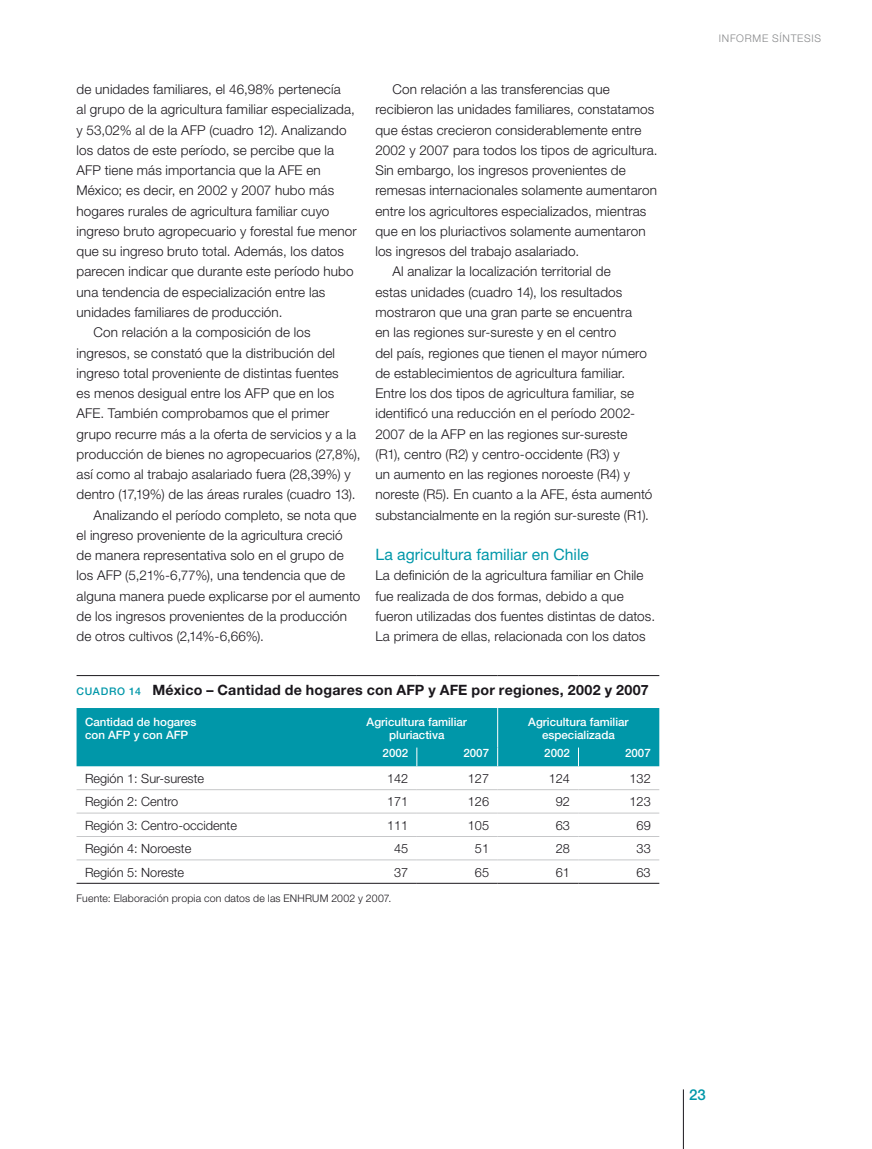
<style>
.page{position:relative;width:872px;height:1149px;background:#fff}
.page>*{position:absolute;margin:0;border:0;box-sizing:border-box;transform-origin:0 0}
.t1{font:15.75px "Helvetica Neue";color:#0097a9}
.t2{font:500 15px "Helvetica Neue";color:#0097a9}
.t3{font:700 14.25px "Helvetica Neue";letter-spacing:.015em;color:#1a171c}
.t4{font:300 13.5px/20.2px "Helvetica Neue";letter-spacing:.01em;color:#1a171c}
.t5{font:300 12.75px "Helvetica Neue";color:#1a171c}
.t6{font:500 11.55px/13.5px "Helvetica Neue";color:#fff;text-align:center}
.t7{font:300 10.5px "Helvetica Neue";letter-spacing:.02em;color:#1a171c}
.t8{font:300 10.5px "Helvetica Neue";letter-spacing:.07em;color:#87888a}
.t9{font:500 10.5px "Helvetica Neue";color:#0097a9}
.s1{font-weight:500;font-size:10.5px;color:#0097a9}
</style>
<div class="page">
<hr style="left:683px;top:1089px;width:1px;height:59px;background:#1a171c">
<hr style="left:77px;top:675px;width:259px;height:1px;background:#1a171c">
<hr style="left:336px;top:675px;width:81px;height:1px;background:#1a171c">
<hr style="left:417px;top:675px;width:80px;height:1px;background:#1a171c">
<hr style="left:497px;top:675px;width:81px;height:1px;background:#1a171c">
<hr style="left:578px;top:675px;width:81px;height:1px;background:#1a171c">
<hr style="left:77px;top:859px;width:259px;height:1px;background:#c6c7c9">
<hr style="left:336px;top:859px;width:81px;height:1px;background:#c6c7c9">
<hr style="left:417px;top:859px;width:80px;height:1px;background:#c6c7c9">
<hr style="left:497px;top:859px;width:81px;height:1px;background:#c6c7c9">
<hr style="left:578px;top:859px;width:81px;height:1px;background:#c6c7c9">
<hr style="left:77px;top:882px;width:259px;height:1px;background:#1a171c">
<hr style="left:336px;top:882px;width:81px;height:1px;background:#1a171c">
<hr style="left:417px;top:882px;width:80px;height:1px;background:#1a171c">
<hr style="left:497px;top:882px;width:81px;height:1px;background:#1a171c">
<hr style="left:578px;top:882px;width:81px;height:1px;background:#1a171c">
<div style="left:77px;top:708px;width:582px;height:58px;background:#0097a9"></div>
<hr style="left:77px;top:789px;width:259px;height:1px;background:#c6c7c9">
<hr style="left:336px;top:789px;width:81px;height:1px;background:#c6c7c9">
<hr style="left:417px;top:789px;width:80px;height:1px;background:#c6c7c9">
<hr style="left:497px;top:789px;width:81px;height:1px;background:#c6c7c9">
<hr style="left:578px;top:789px;width:81px;height:1px;background:#c6c7c9">
<hr style="left:77px;top:812px;width:259px;height:1px;background:#c6c7c9">
<hr style="left:336px;top:812px;width:81px;height:1px;background:#c6c7c9">
<hr style="left:417px;top:812px;width:80px;height:1px;background:#c6c7c9">
<hr style="left:497px;top:812px;width:81px;height:1px;background:#c6c7c9">
<hr style="left:578px;top:812px;width:81px;height:1px;background:#c6c7c9">
<hr style="left:77px;top:835px;width:259px;height:1px;background:#c6c7c9">
<hr style="left:336px;top:835px;width:81px;height:1px;background:#c6c7c9">
<hr style="left:417px;top:835px;width:80px;height:1px;background:#c6c7c9">
<hr style="left:497px;top:835px;width:81px;height:1px;background:#c6c7c9">
<hr style="left:578px;top:835px;width:81px;height:1px;background:#c6c7c9">
<p class="t4" style="left:77px;top:79px;width:280px">de unidades familiares, el 46,98% pertenecía<br>al grupo de la agricultura familiar especializada, y 53,02% al de la AFP (cuadro 12). Analizando los datos de este período, se percibe que la AFP tiene más importancia que la AFE</p>
<p class="t4" style="left:306px;top:160px;width:16px">en</p>
<p class="t4" style="left:77px;top:180px;width:259px">México; es decir, en 2002 y 2007 hubo más</p>
<p class="t4" style="left:77px;top:200px;width:254px">hogares rurales de agricultura familiar cuyo</p>
<p class="t4" style="left:77px;top:221px;width:282px">ingreso bruto agropecuario y forestal fue menor</p>
<p class="t4" style="left:77px;top:241px;width:269px">que su ingreso bruto total. Además, los datos</p>
<p class="t4" style="left:77px;top:261px;width:279px">parecen indicar que durante este período hubo</p>
<p class="t4" style="left:77px;top:281px;width:250px">una tendencia de especialización entre las</p>
<p class="t4" style="left:77px;top:302px;width:207px">unidades familiares de producción.</p>
<p class="t4" style="left:94px;top:322px;width:218px">Con relación a la composición de los</p>
<p class="t4" style="left:77px;top:342px;width:260px">ingresos, se constató que la distribución del</p>
<p class="t4" style="left:77px;top:362px;width:264px">ingreso total proveniente de distintas fuentes</p>
<p class="t4" style="left:77px;top:383px;width:259px">es menos desigual entre los AFP que en los</p>
<p class="t4" style="left:77px;top:403px;width:254px">AFE. También comprobamos que el primer</p>
<p class="t4" style="left:77px;top:423px;width:281px">grupo recurre más a la oferta de servicios y a la</p>
<p class="t4" style="left:77px;top:443px;width:285px">producción de bienes no agropecuarios (27,8%),</p>
<p class="t4" style="left:77px;top:464px;width:276px">así como al trabajo asalariado fuera (28,39%) y</p>
<p class="t4" style="left:77px;top:484px;width:280px">dentro (17,19%) de las áreas rurales (cuadro 13).</p>
<p class="t4" style="left:94px;top:504px;width:264px">Analizando el período completo, se nota que</p>
<p class="t4" style="left:77px;top:524px;width:268px">el ingreso proveniente de la agricultura creció</p>
<p class="t4" style="left:77px;top:545px;width:269px">de manera representativa solo en el grupo de</p>
<p class="t4" style="left:77px;top:565px;width:270px">los AFP (5,21%-6,77%), una tendencia que de</p>
<p class="t4" style="left:77px;top:585px;width:285px">alguna manera puede explicarse por el aumento</p>
<p class="t4" style="left:77px;top:605px;width:272px">de los ingresos provenientes de la producción</p>
<p class="t4" style="left:77px;top:626px;width:189px">de otros cultivos (2,14%-6,66%).</p>
<p class="t4" style="left:392px;top:79px;width:219px">Con relación a las transferencias que</p>
<p class="t4" style="left:375px;top:99px;width:280px">recibieron las unidades familiares, constatamos</p>
<p class="t4" style="left:375px;top:119px;width:268px">que éstas crecieron considerablemente entre</p>
<p class="t4" style="left:375px;top:140px;width:284px">2002 y 2007 para todos los tipos de agricultura.</p>
<p class="t4" style="left:375px;top:160px;width:252px">Sin embargo, los ingresos provenientes de</p>
<p class="t4" style="left:375px;top:180px;width:283px">remesas internacionales solamente aumentaron</p>
<p class="t4" style="left:375px;top:200px;width:272px">entre los agricultores especializados, mientras</p>
<p class="t4" style="left:375px;top:221px;width:272px">que en los pluriactivos solamente aumentaron</p>
<p class="t4" style="left:375px;top:241px;width:205px">los ingresos del trabajo asalariado.</p>
<p class="t4" style="left:392px;top:261px;width:220px">Al analizar la localización territorial de</p>
<p class="t4" style="left:375px;top:281px;width:248px">estas unidades (cuadro 14), los resultados</p>
<p class="t4" style="left:375px;top:302px;width:258px">mostraron que una gran parte se encuentra</p>
<p class="t4" style="left:375px;top:322px;width:242px">en las regiones sur-sureste y en el centro</p>
<p class="t4" style="left:375px;top:342px;width:273px">del país, regiones que tienen el mayor número</p>
<p class="t4" style="left:375px;top:362px;width:251px">de establecimientos de agricultura familiar.</p>
<p class="t4" style="left:375px;top:383px;width:260px">Entre los dos tipos de agricultura familiar, se</p>
<p class="t4" style="left:375px;top:403px;width:261px">identificó una reducción en el período 2002-</p>
<p class="t4" style="left:375px;top:423px;width:253px">2007 de la AFP en las regiones sur-sureste</p>
<p class="t4" style="left:375px;top:443px;width:246px">(R1), centro (R2) y centro-occidente (R3) y</p>
<p class="t4" style="left:375px;top:464px;width:256px">un aumento en las regiones noroeste (R4) y</p>
<p class="t4" style="left:375px;top:484px;width:278px">noreste (R5). En cuanto a la AFE, ésta aumentó</p>
<p class="t4" style="left:375px;top:504px;width:275px">substancialmente en la región sur-sureste (R1).</p>
<p class="t1" style="left:375px;top:545px;width:215px">La agricultura familiar en Chile</p>
<p class="t4" style="left:375px;top:565px;width:281px">La definición de la agricultura familiar en Chile fue realizada de dos formas, debido a que fueron utilizadas dos fuentes distintas de datos.<br>La primera de ellas, relacionada con los datos</p>
<p class="t9" style="left:77px;top:685px;width:26px">Cuadr</p>
<p class="t3" style="left:117px;top:681px;width:533px"><span class="s1">o 14</span> México – Cantidad de hogares con AFP y AFE por regiones, 2002 y 2007</p>
<p class="t6" style="left:85px;top:714px;width:113px;text-align:left">Cantidad de hogares con AFP y con AFP</p>
<p class="t6" style="left:367px;top:714px;width:102px">Agricultura familiar pluriactiva</p>
<p class="t6" style="left:528px;top:714px;width:102px">Agricultura familiar especializada</p>
<p class="t6" style="left:382px;top:745px;width:27px">2002</p>
<p class="t6" style="left:463px;top:745px;width:27px">2007</p>
<p class="t6" style="left:544px;top:745px;width:27px">2002</p>
<p class="t6" style="left:625px;top:745px;width:27px">2007</p>
<p class="t5" style="left:85px;top:770px;width:121px">Región 1: Sur-sureste</p>
<p class="t5" style="left:387px;top:770px;width:23px">142</p>
<p class="t5" style="left:468px;top:770px;width:23px">127</p>
<p class="t5" style="left:548px;top:770px;width:23px">124</p>
<p class="t5" style="left:629px;top:770px;width:23px">132</p>
<p class="t5" style="left:85px;top:793px;width:95px">Región 2: Centro</p>
<p class="t5" style="left:387px;top:793px;width:23px">171</p>
<p class="t5" style="left:468px;top:793px;width:23px">126</p>
<p class="t5" style="left:556px;top:793px;width:16px">92</p>
<p class="t5" style="left:629px;top:793px;width:23px">123</p>
<p class="t5" style="left:85px;top:817px;width:153px">Región 3: Centro-occidente</p>
<p class="t5" style="left:387px;top:817px;width:23px">111</p>
<p class="t5" style="left:468px;top:817px;width:23px">105</p>
<p class="t5" style="left:556px;top:817px;width:16px">63</p>
<p class="t5" style="left:636px;top:817px;width:16px">69</p>
<p class="t5" style="left:85px;top:840px;width:108px">Región 4: Noroeste</p>
<p class="t5" style="left:394px;top:840px;width:16px">45</p>
<p class="t5" style="left:475px;top:840px;width:16px">51</p>
<p class="t5" style="left:556px;top:840px;width:16px">28</p>
<p class="t5" style="left:636px;top:840px;width:16px">33</p>
<p class="t5" style="left:85px;top:864px;width:101px">Región 5: Noreste</p>
<p class="t5" style="left:394px;top:864px;width:16px">37</p>
<p class="t5" style="left:475px;top:864px;width:16px">65</p>
<p class="t5" style="left:556px;top:864px;width:16px">61</p>
<p class="t5" style="left:636px;top:864px;width:16px">63</p>
<p class="t7" style="left:77px;top:892px;width:237px">Fuente: Elaboración propia con datos de las EN HRUM</p>
<p class="t7" style="left:331px;top:892px;width:61px">2002 y 2007.</p>
<p class="t8" style="left:719px;top:32px;width:102px">Informe síntesis</p>
<p class="t2" style="left:689px;top:1085px;width:18px">23</p>
</div>
